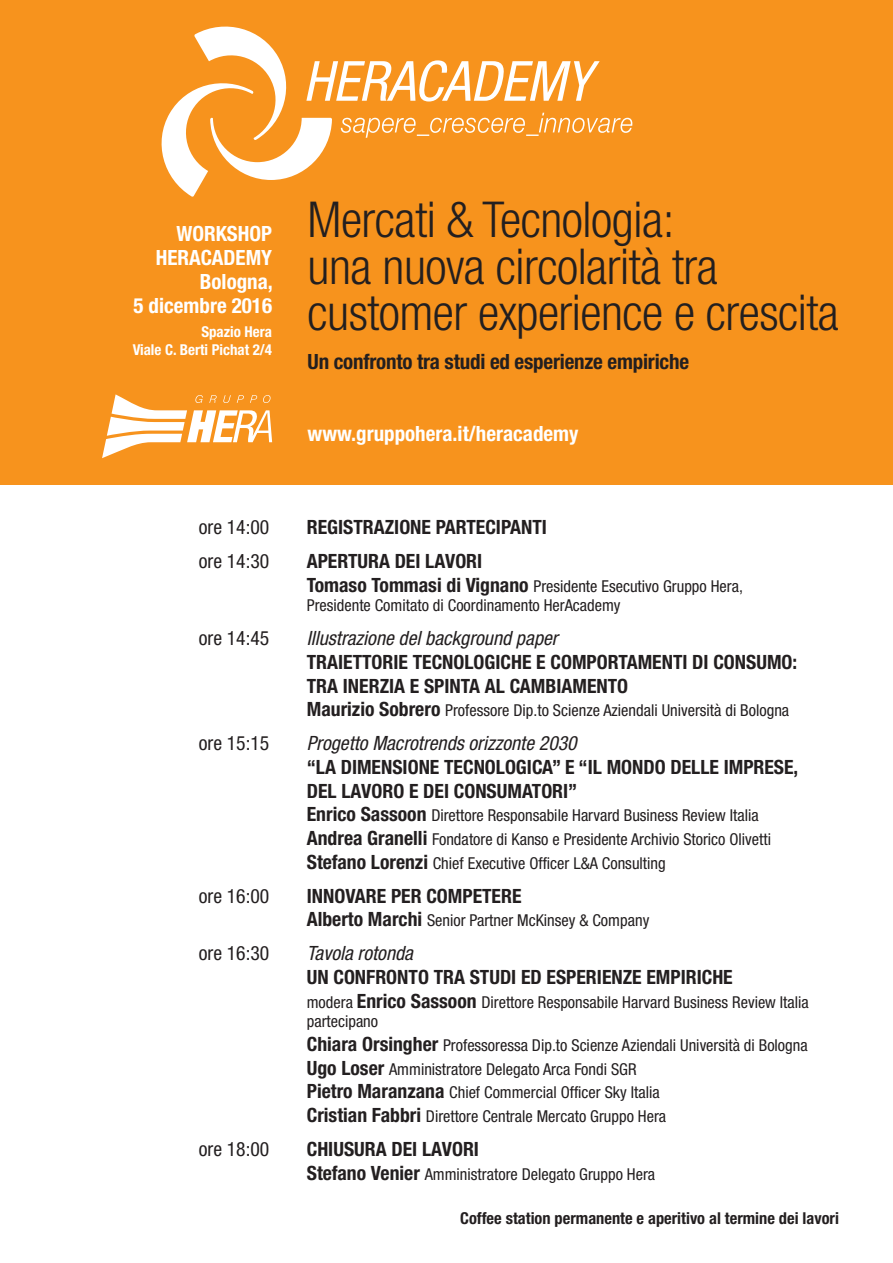
<style>
.page{position:relative;width:893px;height:1263px;background:#fff}
.page>*{position:absolute;margin:0;border:0;box-sizing:border-box;transform-origin:0 0}
.t1{font:300 condensed 49.5px/46.5px "Helvetica Neue";letter-spacing:-.01em;color:#231f20}
.t2{font:700 condensed 21px "Helvetica Neue";color:#fff}
.t3{font:700 condensed 21px "Helvetica Neue";letter-spacing:-.01em;color:#231f20}
.t4{font:700 condensed 19.65px/23.5px "Helvetica Neue";color:#231f20}
.t5{font:condensed 19.65px "Helvetica Neue";color:#231f20}
.t6{font:italic condensed 19.65px "Helvetica Neue";color:#231f20}
.t7{font:condensed 16.35px/23.5px "Helvetica Neue";color:#231f20}
.t8{font:700 condensed 16.35px "Helvetica Neue";color:#231f20}
.t9{font:700 condensed 15px "Helvetica Neue";color:#fff}
.s1{font-weight:700;font-size:19.65px}
.s2{font-weight:400;font-style:italic}
</style>
<div class="page">
<div style="left:0;top:0;width:893px;height:485px;background:#f7931d"></div>
<svg style="left:161px;top:26px;width:471px;height:171px"></svg>
<svg style="left:102px;top:394px;width:170px;height:64px"></svg>
<p class="t2" style="left:176px;top:220px;width:97px">WORKSHOP</p>
<p class="t2" style="left:156px;top:244px;width:118px">HERACADEMY</p>
<p class="t2" style="left:200px;top:268px;width:75px">Bologna,</p>
<p class="t2" style="left:134px;top:292px;width:140px">5 dicembre 2016</p>
<p class="t9" style="left:201px;top:322px;width:72px">Spazio Hera</p>
<p class="t9" style="left:133px;top:340px;width:141px">Viale C. Berti Pichat 2/4</p>
<p class="t1" style="left:308px;top:196px;width:533px">Mercati &amp; Tecnologia:<br>una nuova circolarità tra customer experience e crescita</p>
<p class="t3" style="left:308px;top:349px;width:383px">Un confronto tra studi ed esperienze empiriche</p>
<p class="t2" style="left:308px;top:421px;width:272px">www.gruppohera.it/heracademy</p>
<p class="t5" style="left:199px;top:516px;width:72px">ore 14:00</p>
<p class="t4" style="left:307px;top:515px;width:242px">REGISTRAZIONE PARTECIPANTI</p>
<p class="t5" style="left:199px;top:550px;width:72px">ore 14:30</p>
<p class="t4" style="left:307px;top:549px;width:177px">APERTURA DEI LAVORI</p>
<p class="t7" style="left:307px;top:574px;width:438px"><span class="s1">Tomaso Tommasi di Vignano</span> Presidente Esecutivo Gruppo Hera,</p>
<p class="t7" style="left:307px;top:594px;width:315px">Presidente Comitato di Coordinamento HerAcademy</p>
<p class="t5" style="left:199px;top:627px;width:72px">ore 14:45</p>
<p class="t6" style="left:307px;top:627px;width:252px">Illustrazione del background paper</p>
<p class="t4" style="left:307px;top:650px;width:492px">TRAIETTORIE TECNOLOGICHE E COMPORTAMENTI DI CONSUMO:<br>TRA INERZIA E SPINTA AL CAMBIAMENTO</p>
<p class="t7" style="left:307px;top:699px;width:484px"><span class="s1">Maurizio Sobrero</span> Professore Dip.to Scienze Aziendali Università di Bologna</p>
<p class="t5" style="left:199px;top:732px;width:72px">ore 15:15</p>
<p class="t4" style="left:307px;top:731px;width:493px"><span class="s2">Progetto Macrotrends orizzonte 2030<br></span>“LA DIMENSIONE TECNOLOGICA” E “IL MONDO DELLE IMPRESE,</p>
<p class="t4" style="left:307px;top:779px;width:272px">DEL LAVORO E DEI CONSUMATORI”</p>
<p class="t7" style="left:307px;top:804px;width:466px"><span class="s1">Enrico Sassoon</span> Direttore Responsabile Harvard Business Review Italia<br><span class="s1">Andrea Granelli</span> Fondatore di Kanso e Presidente Archivio Storico Olivetti<br><span class="s1">Stefano Lorenzi</span> Chief Executive Officer L&amp;A Consulting</p>
<p class="t5" style="left:199px;top:884px;width:72px">ore 16:00</p>
<p class="t4" style="left:307px;top:884px;width:216px">INNOVARE PER COMPETERE</p>
<p class="t7" style="left:307px;top:909px;width:344px"><span class="s1">Alberto Marchi</span> Senior Partner McKinsey &amp; Company</p>
<p class="t5" style="left:199px;top:942px;width:72px">ore 16:30</p>
<p class="t6" style="left:307px;top:942px;width:108px">Tavola rotonda</p>
<p class="t4" style="left:307px;top:965px;width:427px">UN CONFRONTO TRA STUDI ED ESPERIENZE EMPIRICHE</p>
<p class="t7" style="left:307px;top:990px;width:503px">modera <span class="s1">Enrico Sassoon</span> Direttore Responsabile Harvard Business Review Italia</p>
<p class="t7" style="left:307px;top:1010px;width:502px">partecipano<br><span class="s1">Chiara Orsingher</span> Professoressa Dip.to Scienze Aziendali Università di Bologna</p>
<p class="t7" style="left:307px;top:1057px;width:331px"><span class="s1">Ugo Loser</span> Amministratore Delegato Arca Fondi SGR</p>
<p class="t7" style="left:307px;top:1081px;width:354px"><span class="s1">Pietro Maranzana</span> Chief Commercial Officer Sky Italia</p>
<p class="t7" style="left:307px;top:1104px;width:361px"><span class="s1">Cristian Fabbri</span> Direttore Centrale Mercato Gruppo Hera</p>
<p class="t5" style="left:199px;top:1138px;width:72px">ore 18:00</p>
<p class="t4" style="left:307px;top:1137px;width:174px">CHIUSURA DEI LAVORI</p>
<p class="t7" style="left:307px;top:1162px;width:350px"><span class="s1">Stefano Venier</span> Amministratore Delegato Gruppo Hera</p>
<p class="t8" style="left:460px;top:1208px;width:380px">Coffee station permanente e aperitivo al termine dei lavori</p>
</div>
